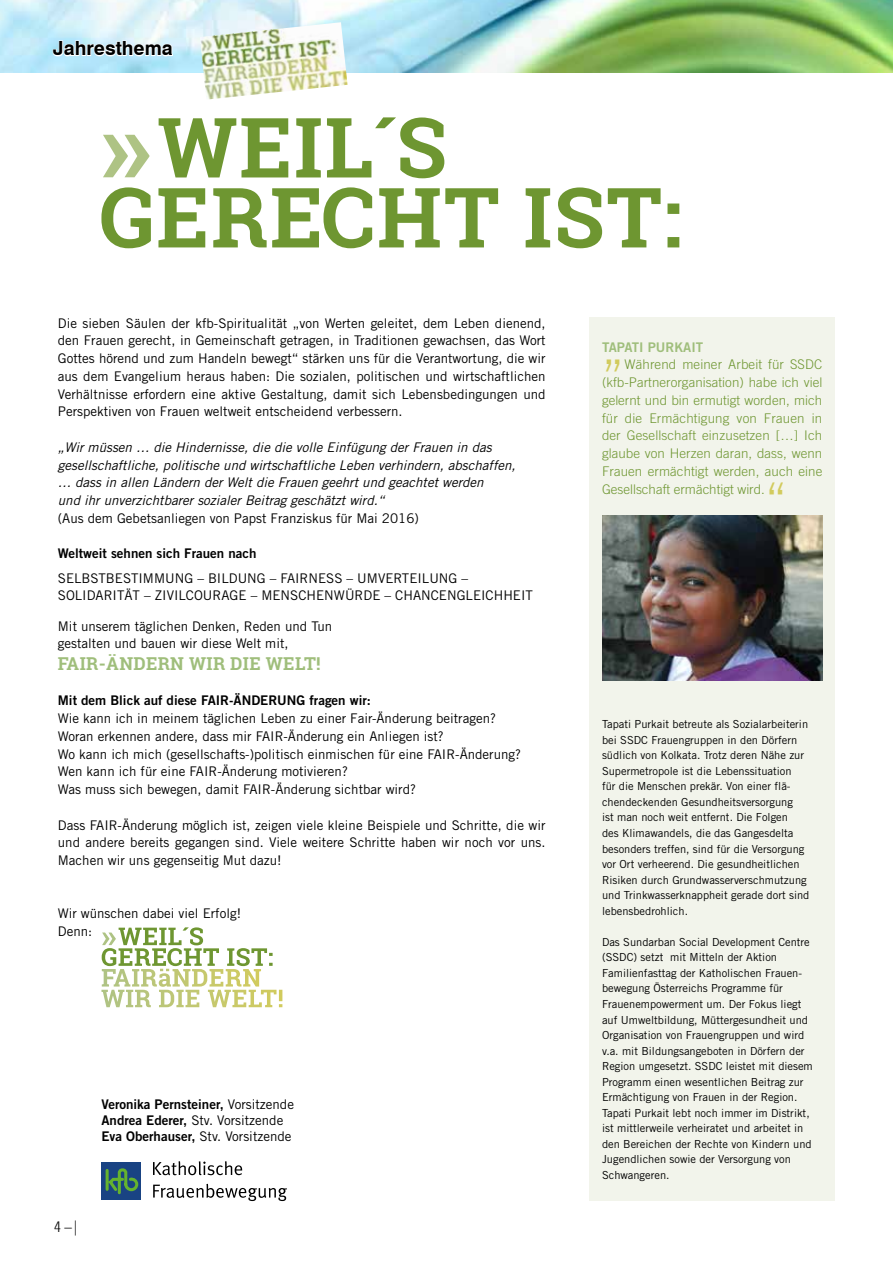
<style>
.page{position:relative;width:893px;height:1263px;background:#fff}
.page>*{position:absolute;margin:0;border:0;box-sizing:border-box;transform-origin:0 0}
.t1{font:300 49.95px "Trade Gothic";color:#d2cb5d}
.t2{font:700 19.5px "Swiss 721 BT";color:#000}
.t3{font:700 17.7px "Roboto Slab";letter-spacing:.02em;color:#9fbe7b}
.t4{font:300 condensed 15px "Zurich BT";color:#000}
.t5{font:13.35px/17.7px "Trade Gothic";color:#000}
.t6{font:300 13.35px/17.7px "Trade Gothic";color:#6e9631;text-align:justify}
.t7{font:italic 13.35px/17.7px "Trade Gothic";color:#000}
.t8{font:13.35px "Trade Gothic Bold Two";color:#000}
.t9{font:13.35px "Trade Gothic Bold Two";color:#9fbe7b}
.t10{font:11.1px/15.6px "Trade Gothic";color:#000}
.s1{font-family:"Trade Gothic"}
.s2{font-family:"Trade Gothic Bold Two"}
</style>
<div class="page">
<img style="left:0;top:0;width:893px;height:72px">
<svg style="left:52px;top:40px;width:122px;height:17px"></svg>
<div style="left:589px;top:317px;width:246px;height:884px;background:#f2f4eb"></div>
<img style="left:602px;top:516px;width:220px;height:165px">
<div style="left:101px;top:1162px;width:40px;height:37px;background:#194383"></div>
<svg style="left:105px;top:1168px;width:34px;height:27px"></svg>
<svg style="left:153px;top:1161px;width:89px;height:14px"></svg>
<svg style="left:153px;top:1184px;width:134px;height:17px"></svg>
<svg style="left:101px;top:187px;width:578px;height:61px"></svg>
<svg style="left:159px;top:117px;width:285px;height:61px"></svg>
<svg style="left:103px;top:135px;width:46px;height:42px"></svg>
<svg style="left:101px;top:927px;width:181px;height:80px"></svg>
<img style="left:200px;top:22px;width:148px;height:78px">
<h2 class="t2" style="left:53px;top:36px;width:121px">Jahresthema</h2>
<p class="t5" style="left:58px;top:314px;width:489px;text-align:justify">Die sieben Säulen der kfb-Spiritualität „von Werten geleitet, dem Leben dienend, den Frauen gerecht, in Gemeinschaft getragen, in Traditionen gewachsen, das Wort Gottes hörend und zum Handeln bewegt“ stärken uns für die Verantwortung, die wir aus dem Evangelium heraus haben: Die sozialen, politischen und wirtschaftlichen Verhältnisse erfordern eine aktive Gestaltung, damit sich Lebensbedingungen und Perspektiven von Frauen weltweit entscheidend verbessern.</p>
<p class="t7" style="left:58px;top:438px;width:459px">„Wir müssen … die Hindernisse, die die volle Einfügung der Frauen in das gesellschaftliche, politische und wirtschaftliche Leben verhindern, abschaffen, … dass in allen Ländern der Welt die Frauen geehrt und geachtet werden<br>und ihr unverzichtbarer sozialer Beitrag geschätzt wird.“</p>
<p class="t5" style="left:58px;top:509px;width:363px">(Aus dem Gebetsanliegen von Papst Franziskus für Mai 2016)</p>
<p class="t8" style="left:58px;top:545px;width:200px">Weltweit sehnen sich Frauen nach</p>
<p class="t5" style="left:58px;top:569px;width:477px">SELBSTBESTIMMUNG – BILDUNG – FAIRNESS – UMVERTEILUNG –<br>SOLIDARITÄT – ZIVILCOURAGE – MENSCHENWÜRDE – CHANCENGLEICHHEIT</p>
<p class="t5" style="left:58px;top:617px;width:276px">Mit unserem täglichen Denken, Reden und Tun gestalten und bauen wir diese Welt mit,</p>
<h3 class="t3" style="left:58px;top:651px;width:264px">FAIR-ÄNDERN WIR DIE WELT!</h3>
<p class="t8" style="left:58px;top:692px;width:314px">Mit dem Blick auf diese FAIR-ÄNDERUNG fragen wir:</p>
<p class="t5" style="left:58px;top:709px;width:465px">Wie kann ich in meinem täglichen Leben zu einer Fair-Änderung beitragen?<br>Woran erkennen andere, dass mir FAIR-Änderung ein Anliegen ist?<br>Wo kann ich mich (gesellschafts-)politisch einmischen für eine FAIR-Änderung?<br>Wen kann ich für eine FAIR-Änderung motivieren?<br>Was muss sich bewegen, damit FAIR-Änderung sichtbar wird?</p>
<p class="t5" style="left:58px;top:816px;width:489px;text-align:justify">Dass FAIR-Änderung möglich ist, zeigen viele kleine Beispiele und Schritte, die wir und andere bereits gegangen sind. Viele weitere Schritte haben wir noch vor uns.<br>Machen wir uns gegenseitig Mut dazu!</p>
<p class="t5" style="left:58px;top:904px;width:185px">Wir wünschen dabei viel Erfolg!<br>Denn:</p>
<p class="t8" style="left:101px;top:1096px;width:194px">Veronika Pernsteiner, <span class="s1">Vorsitzende</span></p>
<p class="t5" style="left:101px;top:1112px;width:192px;line-height:16px"><span class="s2">Andrea Ederer,</span> Stv. Vorsitzende<br><span class="s2">Eva Oberhauser,</span> Stv. Vorsitzende</p>
<p class="t4" style="left:54px;top:1217px;width:27px">4 –|</p>
<p class="t9" style="left:602px;top:338px;width:103px">TAPATI PURKAIT</p>
<h1 class="t1" style="left:602px;top:316px;width:24px">„</h1>
<p class="t6" style="left:602px;top:355px;width:222px;text-indent:23px">Während meiner Arbeit für SSDC (kfb-Partnerorganisation) habe ich viel gelernt und bin ermutigt worden, mich für die Ermächtigung von Frauen in der Gesellschaft einzusetzen […] Ich glaube von Herzen daran, dass, wenn Frauen ermächtigt werden, auch eine Gesellschaft ermächtigt wird.</p>
<h1 class="t1" style="left:765px;top:472px;width:24px">“</h1>
<p class="t10" style="left:602px;top:716px;width:209px">Tapati Purkait betreute als Sozialarbeiterin bei SSDC Frauengruppen in den Dörfern südlich von Kolkata. Trotz deren Nähe zur Supermetropole ist die Lebenssituation<br>für die Menschen prekär. Von einer flä&shy;chendeckenden Gesundheitsversorgung<br>ist man noch weit entfernt. Die Folgen<br>des Klimawandels, die das Gangesdelta besonders treffen, sind für die Versorgung vor Ort verheerend. Die gesundheitlichen Risiken durch Grundwasserverschmutzung und Trinkwasserknappheit gerade dort sind lebensbedrohlich.</p>
<p class="t10" style="left:602px;top:934px;width:212px">Das Sundarban Social Development Centre (SSDC) setzt mit Mitteln der Aktion Familienfasttag der Katholischen Frauen&shy;bewegung Österreichs Programme für Frauenempowerment um. Der Fokus liegt auf Umweltbildung, Müttergesundheit und Organisation von Frauengruppen und wird v.a. mit Bildungsangeboten in Dörfern der Region umgesetzt. SSDC leistet mit diesem Programm einen wesentlichen Beitrag zur Ermächtigung von Frauen in der Region.<br>Tapati Purkait lebt noch immer im Distrikt, ist mittlerweile verheiratet und arbeitet in den Bereichen der Rechte von Kindern und Jugendlichen sowie der Versorgung von Schwangeren.</p>
</div>
